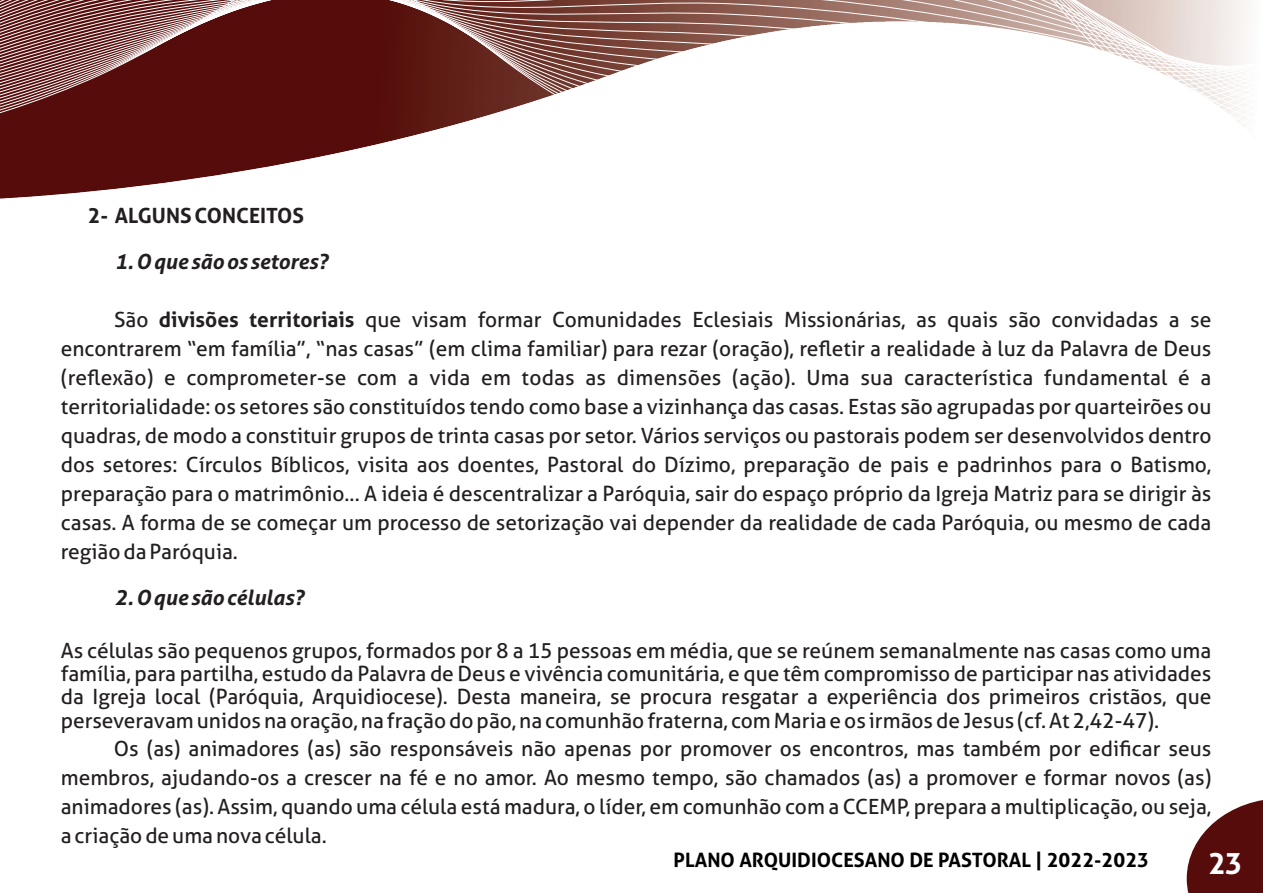
<style>
.page{position:relative;width:1263px;height:893px;background:#fff}
.page>*{position:absolute;margin:0;border:0;box-sizing:border-box;transform-origin:0 0}
.t1{font:700 29.55px "Aller";color:#fff}
.t2{font:21px/29px "Aller";color:#231f20;text-align:justify}
.t3{font:italic 700 21px "Aller";color:#231f20}
.t4{font:700 21px "Aller";color:#231f20}
.t5{font:700 19.8px "Aller";color:#000}
.s1{font-weight:700}
</style>
<div class="page">
<svg style="left:0;top:0;width:1245px;height:199px"></svg>
<svg style="left:1187px;top:800px;width:76px;height:93px"></svg>
<p class="t4" style="left:88px;top:207px;width:218px">2- ALGUNS CONCEITOS</p>
<p class="t3" style="left:115px;top:254px;width:215px">1. O que são os setores?</p>
<p class="t2" style="left:61px;top:307px;width:1152px;text-indent:53px">São <span class="s1">divisões territoriais</span> que visam formar Comunidades Eclesiais Missionárias, as quais são convidadas a se encontrarem “em família”, “nas casas” (em clima familiar) para rezar (oração), refletir a realidade à luz da Palavra de Deus (reflexão) e comprometer-se com a vida em todas as dimensões (ação). Uma sua característica fundamental é a territorialidade: os setores são constituídos tendo como base a vizinhança das casas. Estas são agrupadas por quarteirões ou quadras, de modo a constituir grupos de trinta casas por setor. Vários serviços ou pastorais podem ser desenvolvidos dentro dos setores: Círculos Bíblicos, visita aos doentes, Pastoral do Dízimo, preparação de pais e padrinhos para o Batismo, preparação para o matrimônio... A ideia é descentralizar a Paróquia, sair do espaço próprio da Igreja Matriz para se dirigir às casas. A forma de se começar um processo de setorização vai depender da realidade de cada Paróquia, ou mesmo de cada região da Paróquia.</p>
<p class="t3" style="left:115px;top:590px;width:191px">2. O que são células?</p>
<p class="t2" style="left:61px;top:641px;width:1152px;line-height:23.4px">As células são pequenos grupos, formados por 8 a 15 pessoas em média, que se reúnem semanalmente nas casas como uma família, para partilha, estudo da Palavra de Deus e vivência comunitária, e que têm compromisso de participar nas atividades da Igreja local (Paróquia, Arquidiocese). Desta maneira, se procura resgatar a experiência dos primeiros cristãos, que perseveravam unidos na oração, na fração do pão, na comunhão fraterna, com Maria e os irmãos de Jesus (cf. At 2,42-47).</p>
<p class="t2" style="left:61px;top:737px;width:1152px;text-indent:53px">Os (as) animadores (as) são responsáveis não apenas por promover os encontros, mas também por edificar seus membros, ajudando-os a crescer na fé e no amor. Ao mesmo tempo, são chamados (as) a promover e formar novos (as) animadores (as). Assim, quando uma célula está madura, o líder, em comunhão com a CCEMP, prepara a multiplicação, ou seja, a criação de uma nova célula.</p>
<p class="t5" style="left:673px;top:852px;width:477px">PLANO ARQUIDIOCESANO DE PASTORAL | 2022-2023</p>
<h1 class="t1" style="left:1208px;top:852px;width:36px">23</h1>
</div>
